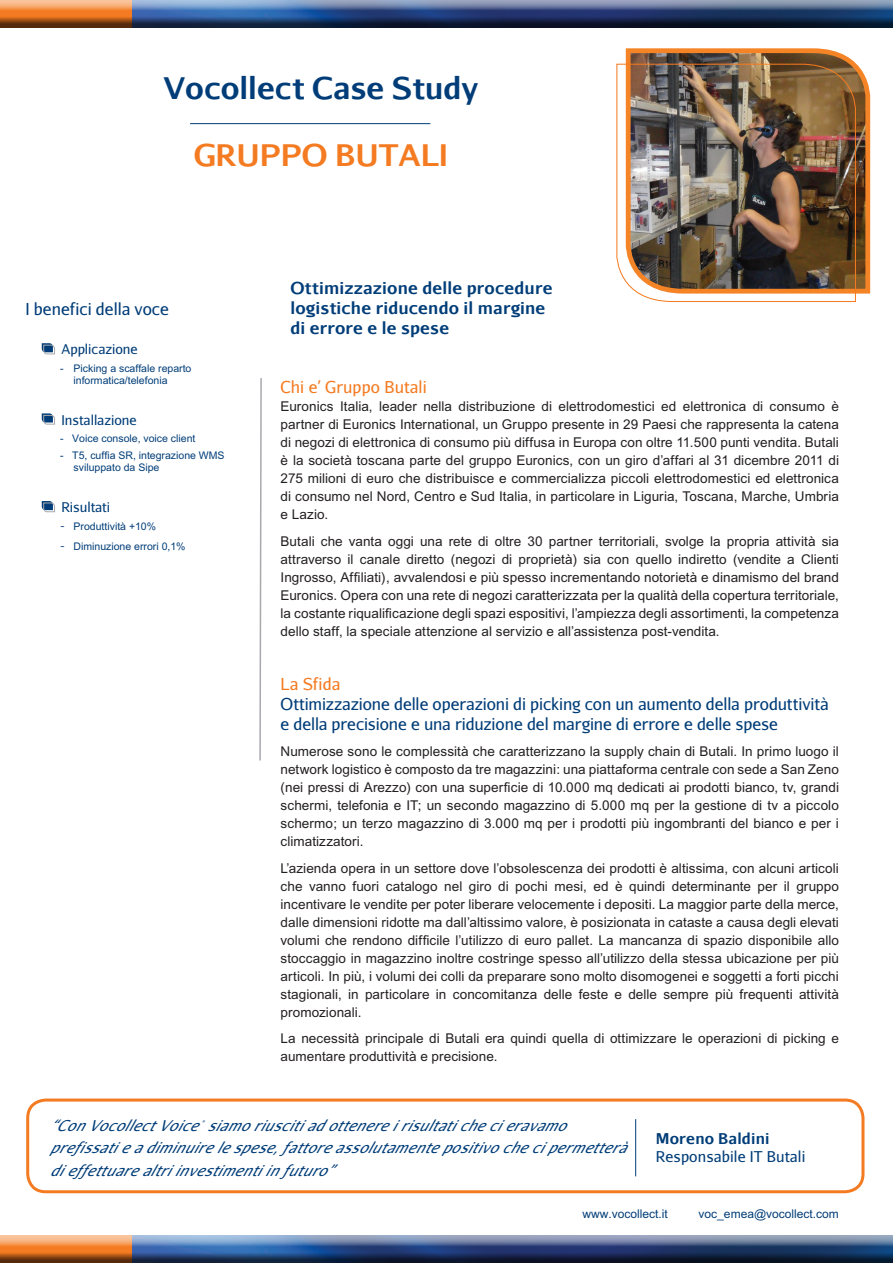
<style>
.page{position:relative;width:893px;height:1263px;background:#fff}
.page>*{position:absolute;margin:0;border:0;box-sizing:border-box;transform-origin:0 0}
.t1{font:700 30px "Aurulent Sans";color:#003d78}
.t2{font:700 30px "Aurulent Sans";color:#f47b21}
.Side_bar_copy{font:16.5px/19.8px "Aurulent Sans";letter-spacing:-.005em;color:#003d78}
.t3{font:700 16.5px/19.8px "Aurulent Sans";letter-spacing:.01em;color:#003d78}
.t4{font:16.5px "Aurulent Sans";letter-spacing:.005em;color:#f47b21}
.t5{font:italic 15px/22.5px "Aurulent Sans";color:#003d78}
.t6{font:15px "Aurulent Sans";letter-spacing:.01em;color:#003d78}
.t7{font:700 15px "Aurulent Sans";letter-spacing:.01em;color:#003d78}
.t8{font:13.5px/18px "M Arial";letter-spacing:.005em;color:#231f20;text-align:justify}
.Side_bar_copy-2{font:13.5px "Aurulent Sans";color:#003d78}
.body_Copy{font:12px "M Arial";color:#003d78}
.Side_bar_copy-3{font:10.5px/12px "M Arial";color:#003d78}
.s1{font-family:"Verdana"}
</style>
<div class="page">
<hr style="left:190px;top:123px;width:240px;height:1px;background:#003d78">
<img style="left:625px;top:48px;width:246px;height:246px">
<img style="left:616px;top:63px;width:240px;height:239px">
<svg style="left:42px;top:343px;width:13px;height:12px"></svg>
<svg style="left:42px;top:413px;width:13px;height:12px"></svg>
<svg style="left:42px;top:501px;width:13px;height:12px"></svg>
<svg style="left:259px;top:378px;width:3px;height:383px"></svg>
<div style="left:0;top:1236px;width:893px;height:27px;background:#231f20;opacity:.75"></div>
<div style="left:0;top:0;width:893px;height:29px;background:#231f20;opacity:.75"></div>
<hr style="left:635px;top:1119px;width:1px;height:57px;background:#003d78">
<div style="left:26px;top:1098px;width:838px;height:95px;border:3px solid #f47b21;border-radius:18px"></div>
<p class="t1" style="left:163px;top:65px;width:316px">Vocollect Case Study</p>
<p class="t2" style="left:194px;top:133px;width:256px">GRUPPO BUTALI</p>
<p class="Side_bar_copy" style="left:26px;top:299px;width:145px">I benefici della voce</p>
<p class="Side_bar_copy-2" style="left:61px;top:341px;width:78px">Applicazione</p>
<p class="Side_bar_copy-3" style="left:74px;top:362px;width:119px;text-indent:-14px">- Picking a scaffale reparto informatica/telefonia</p>
<p class="Side_bar_copy-2" style="left:61px;top:411px;width:77px">Installazione</p>
<p class="Side_bar_copy-3" style="left:60px;top:432px;width:137px">- Voice console, voice client</p>
<p class="Side_bar_copy-3" style="left:74px;top:450px;width:153px;text-indent:-14px">- T5, cuffia SR, integrazione WMS sviluppato da Sipe</p>
<p class="Side_bar_copy-2" style="left:61px;top:499px;width:50px">Risultati</p>
<p class="Side_bar_copy-3" style="left:60px;top:520px;width:98px"><span class="s1">-</span> Produttività +10%</p>
<p class="Side_bar_copy-3" style="left:60px;top:540px;width:127px"><span class="s1">-</span> Diminuzione errori 0,1%</p>
<p class="t3" style="left:290px;top:277px;width:264px">Ottimizzazione delle procedure logistiche riducendo il margine di errore e le spese</p>
<p class="t4" style="left:281px;top:377px;width:148px">Chi e’ Gruppo Butali</p>
<p class="t8" style="left:281px;top:398px;width:560px">Euronics Italia, leader nella distribuzione di elettrodomestici ed elettronica di consumo è partner di Euronics International, un Gruppo presente in 29 Paesi che rappresenta la catena di negozi di elettronica di consumo più diffusa in Europa con oltre 11.500 punti vendita. Butali è la società toscana parte del gruppo Euronics, con un giro d’affari al 31 dicembre 2011 di 275 milioni di euro che distribuisce e commercializza piccoli elettrodomestici ed elettronica di consumo nel Nord, Centro e Sud Italia, in particolare in Liguria, Toscana, Marche, Umbria e Lazio.</p>
<p class="t8" style="left:281px;top:532px;width:560px">Butali che vanta oggi una rete di oltre 30 partner territoriali, svolge la propria attività sia attraverso il canale diretto (negozi di proprietà) sia con quello indiretto (vendite a Clienti Ingrosso, Affiliati), avvalendosi e più spesso incrementando notorietà e dinamismo del brand Euronics. Opera con una rete di negozi caratterizzata per la qualità della copertura territoriale, la costante riqualificazione degli spazi espositivi, l’ampiezza degli assortimenti, la competenza dello staff, la speciale attenzione al servizio e all’assistenza post-vendita.</p>
<p class="t4" style="left:281px;top:673px;width:61px">La Sfida</p>
<p class="Side_bar_copy" style="left:281px;top:693px;width:550px">Ottimizzazione delle operazioni di picking con un aumento della produttività e della precisione e una riduzione del margine di errore e delle spese</p>
<p class="t8" style="left:281px;top:742px;width:560px">Numerose sono le complessità che caratterizzano la supply chain di Butali. In primo luogo il network logistico è composto da tre magazzini: una piattaforma centrale con sede a San Zeno (nei pressi di Arezzo) con una superficie di 10.000 mq dedicati ai prodotti bianco, tv, grandi schermi, telefonia e IT; un secondo magazzino di 5.000 mq per la gestione di tv a piccolo schermo; un terzo magazzino di 3.000 mq per i prodotti più ingombranti del bianco e per i climatizzatori.</p>
<p class="t8" style="left:281px;top:859px;width:560px">L’azienda opera in un settore dove l’obsolescenza dei prodotti è altissima, con alcuni articoli che vanno fuori catalogo nel giro di pochi mesi, ed è quindi determinante per il gruppo incentivare le vendite per poter liberare velocemente i depositi. La maggior parte della merce, dalle dimensioni ridotte ma dall’altissimo valore, è posizionata in cataste a causa degli elevati volumi che rendono difficile l’utilizzo di euro pallet. La mancanza di spazio disponibile allo stoccaggio in magazzino inoltre costringe spesso all’utilizzo della stessa ubicazione per più articoli. In più, i volumi dei colli da preparare sono molto disomogenei e soggetti a forti picchi stagionali, in particolare in concomitanza delle feste e delle sempre più frequenti attività promozionali.</p>
<p class="t8" style="left:281px;top:1029px;width:560px">La necessità principale di Butali era quindi quella di ottimizzare le operazioni di picking e aumentare produttività e precisione.</p>
<p class="t5" style="left:50px;top:1114px;width:584px">“ConVocollectVoice<sup>®</sup>siamoriuscitiadottenereirisultatichecieravamo prefissatieadiminuirelespese,fattoreassolutamentepositivochecipermetterà dieffettuarealtriinvestimentiinfuturo”</p>
<p class="t7" style="left:656px;top:1127px;width:115px">Moreno Baldini</p>
<p class="t6" style="left:656px;top:1147px;width:151px">Responsabile IT Butali</p>
<p class="body_Copy" style="left:582px;top:1207px;width:87px">www.vocollect.it</p>
<p class="body_Copy" style="left:699px;top:1207px;width:142px">voc_emea@vocollect.com</p>
</div>
